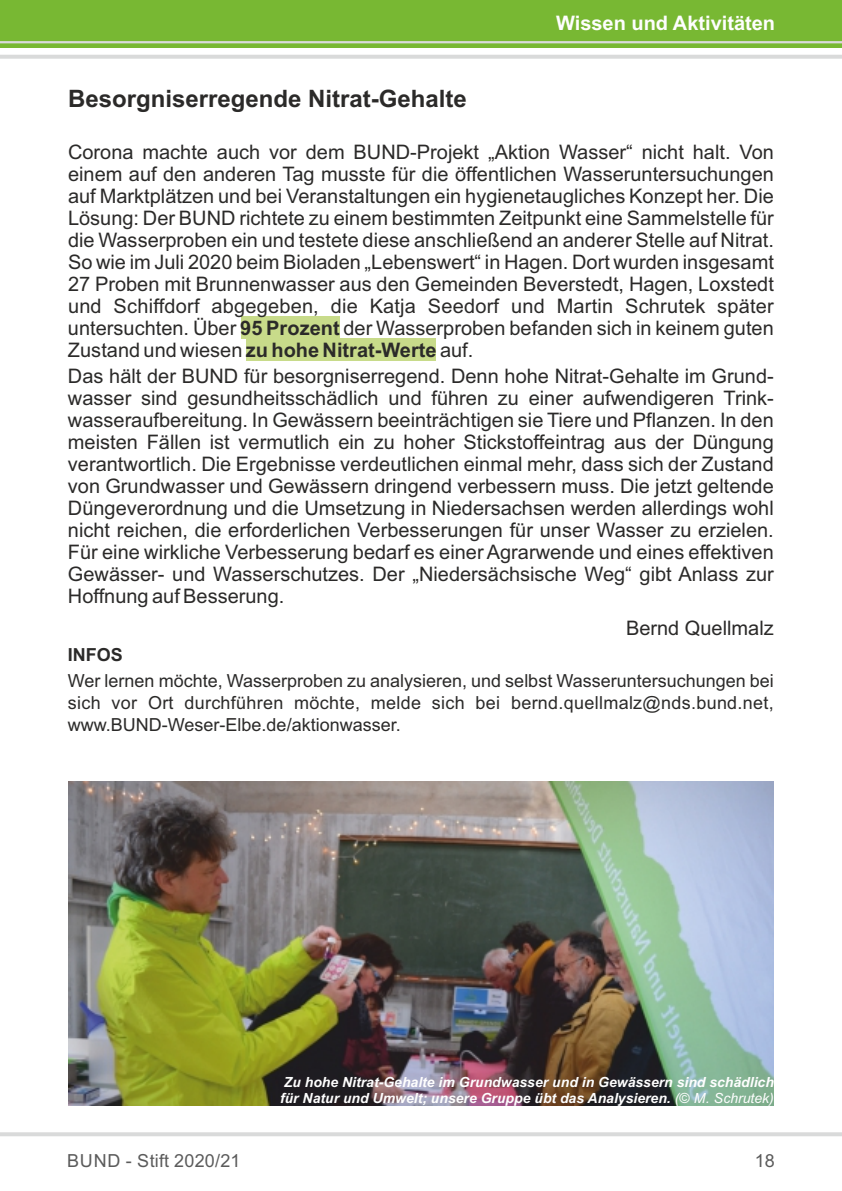
<style>
.page{position:relative;width:842px;height:1191px;background:#fff}
.page>*{position:absolute;margin:0;border:0;box-sizing:border-box;transform-origin:0 0}
.t1{font:700 24px "Arial";color:#2b2a29}
.t2{font:20px/22px "Arial";color:#2b2a29;text-align:justify}
.t3{font:700 20px "Arial";color:#fefefe}
.t4{font:18px/22px "Arial";color:#2b2a29;text-align:justify}
.t5{font:18px "Arial";letter-spacing:.01em;color:#5b5b5b}
.t6{font:700 18px "Arial";color:#2b2a29}
.t7{font:italic 700 14px/16px "Arial";color:#fefefe}
.s1{font-weight:700}
.s2{font-weight:400}
.s3{font-weight:400;font-style:normal}
</style>
<div class="page">
<div style="left:0;top:0;width:842px;height:48px;background:#78b833"></div>
<hr style="left:0;top:41px;width:842px;height:2px;background:#d9dada">
<hr style="left:0;top:55px;width:842px;height:4px;background:#d9dada">
<hr style="left:0;top:1132px;width:842px;height:4px;background:#d9dada">
<div style="left:241px;top:317px;width:98px;height:22px;background:#c8db8a"></div>
<div style="left:246px;top:339px;width:190px;height:22px;background:#c8db8a"></div>
<img style="left:68px;top:781px;width:706px;height:325px">
<p class="t3" style="left:556px;top:16px;width:221px">Wissen und Aktivitäten</p>
<p class="t1" style="left:68px;top:89px;width:400px">Besorgniserregende Nitrat-Gehalte</p>
<p class="t2" style="left:68px;top:143px;width:707px">Corona machte auch vor dem BUND-Projekt „Aktion Wasser“ nicht halt. Von einem auf den anderen Tag musste für die öffentlichen Wasseruntersuchungen auf Marktplätzen und bei Veranstaltungen ein hygienetaugliches Konzept her. Die Lösung: Der BUND richtete zu einem bestimmten Zeitpunkt eine Sammelstelle für die Wasserproben ein und testete diese anschließend an anderer Stelle auf Nitrat.<br>So wie im Juli 2020 beim Bioladen „Lebenswert“ in Hagen. Dort wurden insgesamt 27 Proben mit Brunnenwasser aus den Gemeinden Beverstedt, Hagen, Loxstedt und Schiffdorf abgegeben, die Katja Seedorf und Martin Schrutek später untersuchten. Über <span class="s1">95 Prozent</span> der Wasserproben befanden sich in keinem guten Zustand und wiesen <span class="s1">zu hohe Nitrat-Werte</span> auf.</p>
<p class="t2" style="left:68px;top:367px;width:707px">Das hält der BUND für besorgniserregend. Denn hohe Nitrat-Gehalte im Grund&shy;wasser sind gesundheitsschädlich und führen zu einer aufwendigeren Trink&shy;wasseraufbereitung. In Gewässern beeinträchtigen sie Tiere und Pflanzen. In den meisten Fällen ist vermutlich ein zu hoher Stickstoffeintrag aus der Düngung verantwortlich. Die Ergebnisse verdeutlichen einmal mehr, dass sich der Zustand von Grundwasser und Gewässern dringend verbessern muss. Die jetzt geltende Düngeverordnung und die Umsetzung in Niedersachsen werden allerdings wohl nicht reichen, die erforderlichen Verbesserungen für unser Wasser zu erzielen.<br>Für eine wirkliche Verbesserung bedarf es einer Agrarwende und eines effektiven Gewässer- und Wasserschutzes. Der „Niedersächsische Weg“ gibt Anlass zur Hoffnung auf Besserung.</p>
<p class="t2" style="left:626px;top:619px;width:149px">Bernd Quellmalz</p>
<p class="t6" style="left:68px;top:648px;width:57px">INFOS</p>
<p class="t4" style="left:68px;top:671px;width:707px">Wer lernen möchte, Wasserproben zu analysieren, und selbst Wasseruntersuchungen bei sich vor Ort durchführen möchte, melde sich bei bernd.quellmalz@nds.bund.net, www.BUND-Weser-Elbe.de/aktionwasser.</p>
<p class="t5" style="left:67px;top:1153px;width:175px">BUND - Stift 2020/21</p>
<p class="t7" style="left:280px;top:1075px;width:495px">Zu hohe Nitrat-Gehalte im Grundwasser und in Gewässern sind schädlich für Natur und Umwelt; unsere Gruppe übt das Analysieren. <span class="s2">(</span><span class="s3">©</span> <span class="s2">M. Schrutek)</span></p>
<p class="t5" style="left:755px;top:1153px;width:22px">18</p>
</div>
